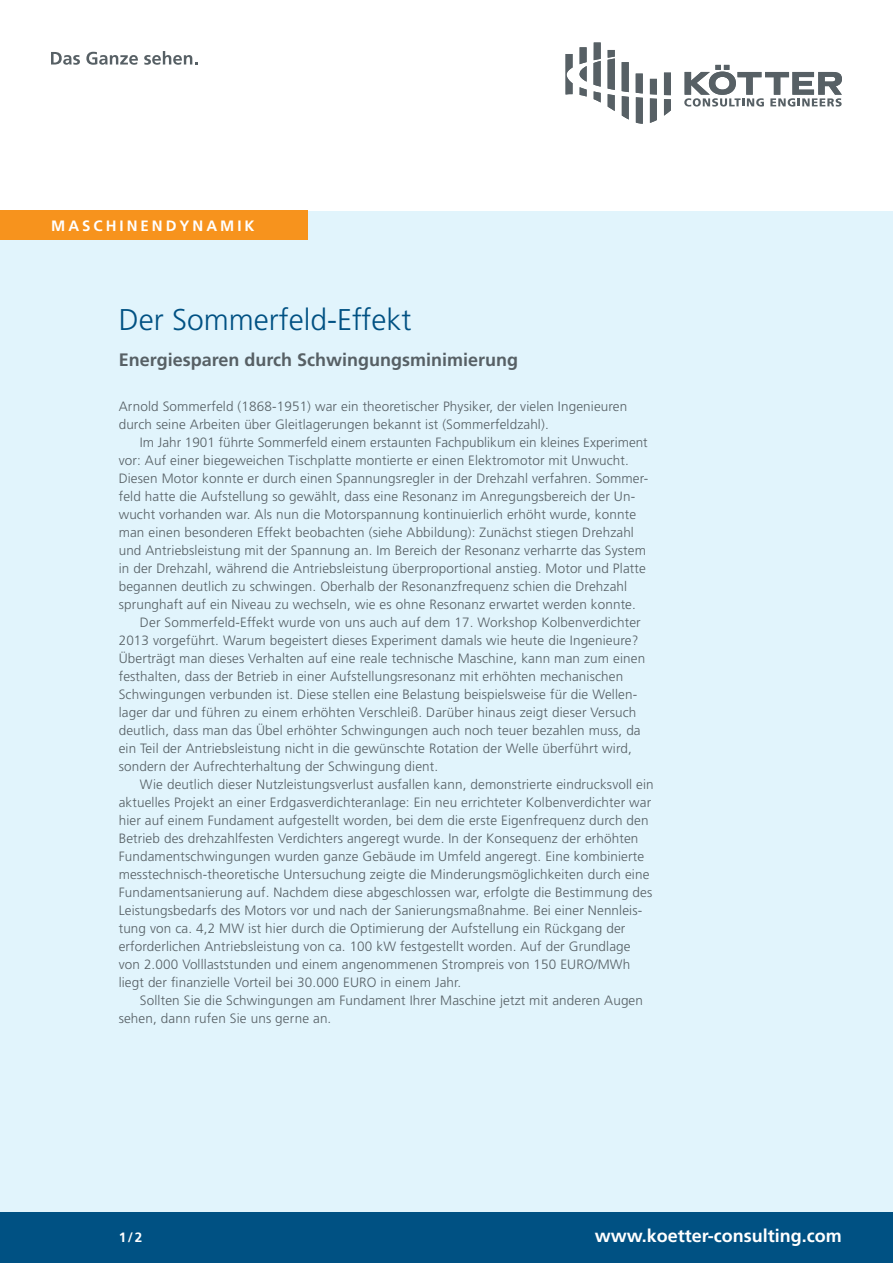
<style>
.page{position:relative;width:893px;height:1263px;background:#fff}
.page>*{position:absolute;margin:0;border:0;box-sizing:border-box;transform-origin:0 0}
.t1{font:300 30px "Frutiger";color:#005183}
.t2{font:700 18px "Frutiger";color:#576065}
.t3{font:700 18px "Frutiger LT Std";color:#fff}
.t4{font:700 15px "Frutiger LT Std";letter-spacing:.2em;color:#fff}
.t5{font:300 13.5px/18px "Frutiger";letter-spacing:.01em;color:#576065}
.t6{font:700 13.5px "Frutiger LT Std";color:#fff}
</style>
<div class="page">
<div style="left:0;top:210px;width:893px;height:1053px;background:#e1f4fc"></div>
<div style="left:0;top:1212px;width:893px;height:51px;background:#005183"></div>
<svg style="left:566px;top:43px;width:105px;height:81px"></svg>
<svg style="left:684px;top:65px;width:158px;height:42px"></svg>
<svg style="left:51px;top:52px;width:29px;height:13px"></svg>
<svg style="left:86px;top:52px;width:52px;height:13px"></svg>
<svg style="left:144px;top:51px;width:53px;height:14px"></svg>
<div style="left:0;top:210px;width:308px;height:30px;background:#f7931d"></div>
<p class="t4" style="left:51px;top:217px;width:205px">MASCHINENDYNAMIK</p>
<h1 class="t1" style="left:119px;top:303px;width:294px">Der Sommerfeld-Effekt</h1>
<h2 class="t2" style="left:119px;top:349px;width:401px">Energiesparen durch Schwingungsminimierung</h2>
<p class="t5" style="left:119px;top:397px;width:510px">Arnold Sommerfeld (1868-1951) war ein theoretischer Physiker, der vielen Ingenieuren durch seine Arbeiten über Gleitlagerungen bekannt ist (Sommerfeldzahl).</p>
<p class="t5" style="left:140px;top:433px;width:509px">Im Jahr 1901 führte Sommerfeld einem erstaunten Fachpublikum ein kleines Experiment</p>
<p class="t5" style="left:119px;top:451px;width:512px">vor: Auf einer biegeweichen Tischplatte montierte er einen Elektromotor mit Unwucht.</p>
<p class="t5" style="left:119px;top:469px;width:531px">Diesen Motor konnte er durch einen Spannungsregler in der Drehzahl verfahren. Sommer-</p>
<p class="t5" style="left:119px;top:487px;width:518px">feld hatte die Aufstellung so gewählt, dass eine Resonanz im Anregungsbereich der Un-</p>
<p class="t5" style="left:119px;top:505px;width:519px">wucht vorhanden war. Als nun die Motorspannung kontinuierlich erhöht wurde, konnte</p>
<p class="t5" style="left:119px;top:523px;width:517px">man einen besonderen Effekt beobachten (siehe Abbildung): Zunächst stiegen Drehzahl</p>
<p class="t5" style="left:119px;top:541px;width:529px">und Antriebsleistung mit der Spannung an. Im Bereich der Resonanz verharrte das System</p>
<p class="t5" style="left:119px;top:559px;width:529px">in der Drehzahl, während die Antriebsleistung überproportional anstieg. Motor und Platte</p>
<p class="t5" style="left:119px;top:577px;width:510px">begannen deutlich zu schwingen. Oberhalb der Resonanzfrequenz schien die Drehzahl</p>
<p class="t5" style="left:119px;top:595px;width:519px">sprunghaft auf ein Niveau zu wechseln, wie es ohne Resonanz erwartet werden konnte.</p>
<p class="t5" style="left:140px;top:613px;width:502px">Der Sommerfeld-Effekt wurde von uns auch auf dem 17. Workshop Kolbenverdichter</p>
<p class="t5" style="left:119px;top:631px;width:521px">2013 vorgeführt. Warum begeistert dieses Experiment damals wie heute die Ingenieure?</p>
<p class="t5" style="left:119px;top:649px;width:528px">Überträgt man dieses Verhalten auf eine reale technische Maschine, kann man zum einen</p>
<p class="t5" style="left:119px;top:667px;width:506px">festhalten, dass der Betrieb in einer Aufstellungsresonanz mit erhöhten mechanischen</p>
<p class="t5" style="left:119px;top:685px;width:520px">Schwingungen verbunden ist. Diese stellen eine Belastung beispielsweise für die Wellen-</p>
<p class="t5" style="left:119px;top:703px;width:519px">lager dar und führen zu einem erhöhten Verschleiß. Darüber hinaus zeigt dieser Versuch</p>
<p class="t5" style="left:119px;top:721px;width:523px">deutlich, dass man das Übel erhöhter Schwingungen auch noch teuer bezahlen muss, da</p>
<p class="t5" style="left:119px;top:739px;width:515px">ein Teil der Antriebsleistung nicht in die gewünschte Rotation der Welle überführt wird,</p>
<p class="t5" style="left:119px;top:757px;width:321px">sondern der Aufrechterhaltung der Schwingung dient.</p>
<p class="t5" style="left:140px;top:775px;width:515px">Wie deutlich dieser Nutzleistungsverlust ausfallen kann, demonstrierte eindrucksvoll ein</p>
<p class="t5" style="left:119px;top:793px;width:534px">aktuelles Projekt an einer Erdgasverdichteranlage: Ein neu errichteter Kolbenverdichter war</p>
<p class="t5" style="left:119px;top:811px;width:531px">hier auf einem Fundament aufgestellt worden, bei dem die erste Eigenfrequenz durch den</p>
<p class="t5" style="left:119px;top:829px;width:521px">Betrieb des drehzahlfesten Verdichters angeregt wurde. In der Konsequenz der erhöhten</p>
<p class="t5" style="left:119px;top:847px;width:527px">Fundamentschwingungen wurden ganze Gebäude im Umfeld angeregt. Eine kombinierte</p>
<p class="t5" style="left:119px;top:865px;width:532px">messtechnisch-theoretische Untersuchung zeigte die Minderungsmöglichkeiten durch eine</p>
<p class="t5" style="left:119px;top:883px;width:535px">Fundamentsanierung auf. Nachdem diese abgeschlossen war, erfolgte die Bestimmung des</p>
<p class="t5" style="left:119px;top:901px;width:525px">Leistungsbedarfs des Motors vor und nach der Sanierungsmaßnahme. Bei einer Nennleis-</p>
<p class="t5" style="left:119px;top:919px;width:508px">tung von ca. 4,2 MW ist hier durch die Optimierung der Aufstellung ein Rückgang der</p>
<p class="t5" style="left:119px;top:937px;width:513px">erforderlichen Antriebsleistung von ca. 100 kW festgestellt worden. Auf der Grundlage</p>
<p class="t5" style="left:119px;top:955px;width:513px">von 2.000 Volllaststunden und einem angenommenen Strompreis von 150 EURO/MWh</p>
<p class="t5" style="left:119px;top:973px;width:344px">liegt der finanzielle Vorteil bei 30.000 EURO in einem Jahr.</p>
<p class="t5" style="left:140px;top:991px;width:505px">Sollten Sie die Schwingungen am Fundament Ihrer Maschine jetzt mit anderen Augen</p>
<p class="t5" style="left:119px;top:1009px;width:214px">sehen, dann rufen Sie uns gerne an.</p>
<p class="t6" style="left:119px;top:1229px;width:25px">1/2</p>
<h2 class="t3" style="left:595px;top:1225px;width:249px">www.koetter-consulting.com</h2>
</div>
